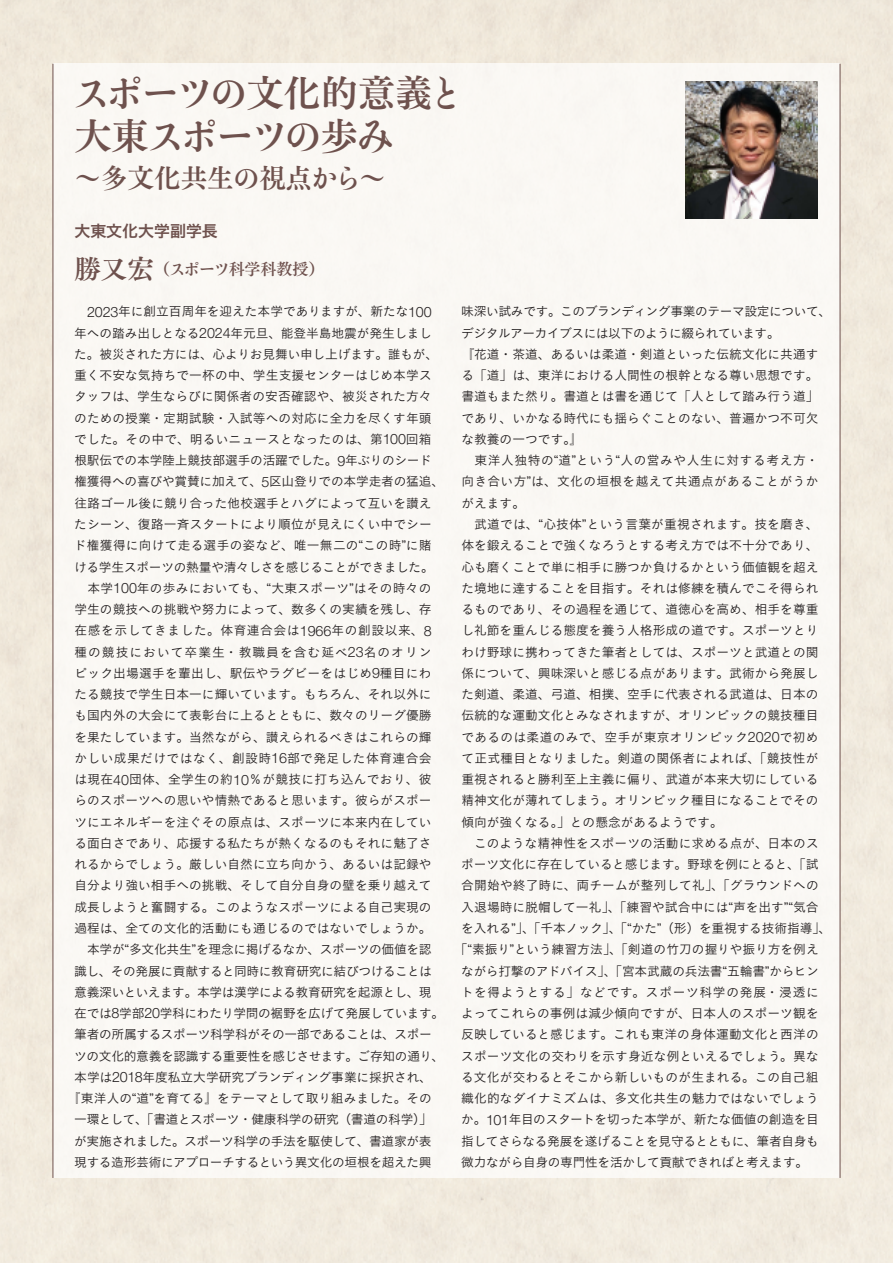
<style>
.page{position:relative;width:893px;height:1263px;background:#fff}
.page>*{position:absolute;margin:0;border:0;box-sizing:border-box;transform-origin:0 0}
.t1{font:37.2px/42.6px "Yutuki 36 PK Std W6";letter-spacing:-.085em;color:#6e514d}
.t2{font:26.55px "Tsuku Min Pro B";color:#6e514d}
.t3{font:15.9px "Tsuku Min Pro B";color:#6e514d}
.t4{font:15.9px "Hiragino Sans Pr 6 N W6";color:#6e514d}
.t5{font:12.75px "Koburina Go Std W3";color:#231f20}
.t6{font:12.75px "Koburina Go Std W3";letter-spacing:-.03em;color:#231f20}
.t7{font:12.75px "Koburina Go Std W3";letter-spacing:-.025em;color:#231f20}
.t8{font:12.75px "Koburina Go Std W3";letter-spacing:.02em;color:#231f20}
.t9{font:12.75px "Koburina Go Std W3";letter-spacing:.025em;color:#231f20}
.t10{font:12.75px "Koburina Go Std W3";letter-spacing:-.02em;color:#231f20}
.t11{font:12.75px "Koburina Go Std W3";letter-spacing:-.035em;color:#231f20}
.t12{font:12.75px "Koburina Go Std W3";letter-spacing:.045em;color:#231f20}
.t13{font:12.75px "Koburina Go Std W3";letter-spacing:.04em;color:#231f20}
.t14{font:12.75px "Koburina Go Std W3";letter-spacing:.035em;color:#231f20}
.t15{font:12.75px "Koburina Go Std W3";letter-spacing:.08em;color:#231f20}
.t16{font:12.75px "Koburina Go Std W3";letter-spacing:.05em;color:#231f20}
.t17{font:12.75px "Koburina Go Std W3";letter-spacing:-.045em;color:#231f20}
.s1{font-family:"Tsuku Min Pro B"}
.s2{font-family:"Yutuki 36 PK Std W6"}
.s3{font-size:26.55px}
.s4{font-family:"Helvetica Neue LT Pro";font-weight:300;font-size:14.25px}
.s5{font-family:"Ryumin Pro";font-weight:700}
</style>
<div class="page">
<div style="left:53px;top:64px;width:787px;height:1114px;background:#faf8f4"></div>
<hr style="left:53px;top:64px;width:1px;height:1114px;background:#6e514d">
<hr style="left:840px;top:64px;width:1px;height:1114px;background:#6e514d">
<img style="left:685px;top:81px;width:132px;height:137px">
<h1 class="t1" style="left:73px;top:71px;width:393px">スポーツの<span class="s1">文化的意義</span>と<span class="s1">大東</span>スポーツの<span class="s1">歩</span>み</h1>
<h2 class="t2" style="left:74px;top:157px;width:313px">～多文化共生<span class="s2">の</span>視点<span class="s2">から</span>～</h2>
<p class="t4" style="left:74px;top:217px;width:145px">大東文化大学副学長</p>
<p class="t3" style="left:74px;top:256px;width:251px"><span class="s3">勝又宏</span>（<span class="s2">スポーツ</span>科学科教授）</p>
<p class="t5" style="left:87px;top:302px;width:346px"><span class="s4">2023</span>年に創立百周年を迎えた本学でありますが、新たな<span class="s4">100</span></p>
<p class="t5" style="left:74px;top:323px;width:359px">年への踏み出しとなる<span class="s4">2024</span>年元旦、能登半島地震が発生しまし</p>
<p class="t5" style="left:74px;top:344px;width:365px">た。被災された方には、心よりお見舞い申し上げます。誰もが、</p>
<p class="t5" style="left:74px;top:366px;width:359px">重く不安な気持ちで一杯の中、学生支援センターはじめ本学ス</p>
<p class="t5" style="left:74px;top:387px;width:359px">タッフは、学生ならびに関係者の安否確認や、被災された方々</p>
<p class="t5" style="left:74px;top:408px;width:359px">のための授業・定期試験・入試等への対応に全力を尽くす年頭</p>
<p class="t5" style="left:74px;top:429px;width:359px">でした。その中で、明るいニュースとなったのは、第<span class="s4">100</span>回箱</p>
<p class="t5" style="left:74px;top:451px;width:359px">根駅伝での本学陸上競技部選手の活躍でした。<span class="s4">9</span>年ぶりのシード</p>
<p class="t10" style="left:74px;top:472px;width:371px">権獲得への喜びや賞賛に加えて、<span class="s4">5</span>区山登りでの本学走者の猛追、</p>
<p class="t5" style="left:74px;top:493px;width:359px">往路ゴール後に競り合った他校選手とハグによって互いを讃え</p>
<p class="t5" style="left:74px;top:515px;width:359px">たシーン、復路一斉スタートにより順位が見えにくい中でシー</p>
<p class="t8" style="left:74px;top:536px;width:359px">ド権獲得に向けて走る選手の姿など、唯一無二の“この時”に賭</p>
<p class="t7" style="left:74px;top:557px;width:374px">ける学生スポーツの熱量や清々しさを感じることができました。　</p>
<p class="t8" style="left:74px;top:578px;width:359px">　本学<span class="s4">100</span>年の歩みにおいても、“大東スポーツ”はその時々の</p>
<p class="t5" style="left:74px;top:600px;width:359px">学生の競技への挑戦や努力によって、数多くの実績を残し、存</p>
<p class="t12" style="left:74px;top:621px;width:359px">在感を示してきました。体育連合会は<span class="s4">1966</span>年の創設以来、<span class="s4">8</span></p>
<p class="t15" style="left:74px;top:642px;width:359px">種の競技において卒業生・教職員を含む延べ<span class="s4">23</span>名のオリン</p>
<p class="t5" style="left:74px;top:663px;width:359px">ピック出場選手を輩出し、駅伝やラグビーをはじめ<span class="s4">9</span>種目にわ</p>
<p class="t5" style="left:74px;top:685px;width:359px">たる競技で学生日本一に輝いています。もちろん、それ以外に</p>
<p class="t5" style="left:74px;top:706px;width:359px">も国内外の大会にて表彰台に上るとともに、数々のリーグ優勝</p>
<p class="t5" style="left:74px;top:727px;width:359px">を果たしています。当然ながら、讃えられるべきはこれらの輝</p>
<p class="t14" style="left:74px;top:748px;width:359px">かしい成果だけではなく、創設時<span class="s4">16</span>部で発足した体育連合会</p>
<p class="t9" style="left:74px;top:770px;width:359px">は現在<span class="s4">40</span>団体、全学生の約<span class="s4">10</span>％が競技に打ち込んでおり、彼</p>
<p class="t5" style="left:74px;top:791px;width:359px">らのスポーツへの思いや情熱であると思います。彼らがスポー</p>
<p class="t5" style="left:74px;top:812px;width:359px">ツにエネルギーを注ぐその原点は、スポーツに本来内在してい</p>
<p class="t5" style="left:74px;top:833px;width:359px">る面白さであり、応援する私たちが熱くなるのもそれに魅了さ</p>
<p class="t5" style="left:74px;top:855px;width:359px">れるからでしょう。厳しい自然に立ち向かう、あるいは記録や</p>
<p class="t5" style="left:74px;top:876px;width:359px">自分より強い相手への挑戦、そして自分自身の壁を乗り越えて</p>
<p class="t5" style="left:74px;top:897px;width:359px">成長しようと奮闘する。このようなスポーツによる自己実現の</p>
<p class="t5" style="left:74px;top:918px;width:371px">過程は、全ての文化的活動にも通じるのではないでしょうか。　</p>
<p class="t7" style="left:74px;top:940px;width:359px">　本学が“多文化共生”を理念に掲げるなか、スポーツの価値を認</p>
<p class="t6" style="left:74px;top:961px;width:359px">識し、その発展に貢献すると同時に教育研究に結びつけることは</p>
<p class="t11" style="left:74px;top:982px;width:359px">意義深いといえます。本学は漢学による教育研究を起源とし、現</p>
<p class="t6" style="left:74px;top:1003px;width:371px">在では<span class="s4">8</span>学部<span class="s4">20</span>学科にわたり学問の裾野を広げて発展しています。</p>
<p class="t6" style="left:74px;top:1025px;width:359px">筆者の所属するスポーツ科学科がその一部であることは、スポー</p>
<p class="t6" style="left:74px;top:1046px;width:372px">ツの文化的意義を認識する重要性を感じさせます。ご存知の通り、</p>
<p class="t5" style="left:74px;top:1067px;width:359px">本学は<span class="s4">2018</span>年度私立大学研究ブランディング事業に採択され、</p>
<p class="t5" style="left:68px;top:1089px;width:366px"><span class="s5">『</span>東洋人の“道”を育てる<span class="s5">』</span>をテーマとして取り組みました。その</p>
<p class="t6" style="left:74px;top:1110px;width:359px">一環として、<span class="s5">「</span>書道とスポーツ・健康科学の研究（書道の科学）<span class="s5">」</span></p>
<p class="t6" style="left:74px;top:1131px;width:359px">が実施されました。スポーツ科学の手法を駆使して、書道家が表</p>
<p class="t11" style="left:74px;top:1152px;width:359px">現する造形芸術にアプローチするという異文化の垣根を超えた興</p>
<p class="t6" style="left:461px;top:302px;width:371px">味深い試みです。このブランディング事業のテーマ設定について、</p>
<p class="t17" style="left:461px;top:323px;width:320px">デジタルアーカイブスには以下のように綴られています。</p>
<p class="t5" style="left:461px;top:344px;width:359px"><span class="s5">『</span>花道・茶道、あるいは柔道・剣道といった伝統文化に共通す</p>
<p class="t5" style="left:461px;top:366px;width:359px">る<span class="s5">「</span>道<span class="s5">」</span>は、東洋における人間性の根幹となる尊い思想です。</p>
<p class="t5" style="left:461px;top:387px;width:359px">書道もまた然り。書道とは書を通じて<span class="s5">「</span>人として踏み行う道<span class="s5">」</span></p>
<p class="t5" style="left:461px;top:408px;width:359px">であり、いかなる時代にも揺らぐことのない、普遍かつ不可欠</p>
<p class="t5" style="left:461px;top:429px;width:123px">な教養の一つです。<span class="s5">』</span></p>
<p class="t13" style="left:461px;top:451px;width:359px">　東洋人独特の“道”という“人の営みや人生に対する考え方・</p>
<p class="t9" style="left:461px;top:472px;width:359px">向き合い方”は、文化の垣根を越えて共通点があることがうか</p>
<p class="t5" style="left:461px;top:493px;width:65px">がえます。</p>
<p class="t5" style="left:461px;top:515px;width:359px">　武道では、“心技体”という言葉が重視されます。技を磨き、</p>
<p class="t5" style="left:461px;top:536px;width:359px">体を鍛えることで強くなろうとする考え方では不十分であり、</p>
<p class="t5" style="left:461px;top:557px;width:359px">心も磨くことで単に相手に勝つか負けるかという価値観を超え</p>
<p class="t5" style="left:461px;top:578px;width:359px">た境地に達することを目指す。それは修練を積んでこそ得られ</p>
<p class="t5" style="left:461px;top:600px;width:359px">るものであり、その過程を通じて、道徳心を高め、相手を尊重</p>
<p class="t5" style="left:461px;top:621px;width:359px">し礼節を重んじる態度を養う人格形成の道です。スポーツとり</p>
<p class="t5" style="left:461px;top:642px;width:359px">わけ野球に携わってきた筆者としては、スポーツと武道との関</p>
<p class="t5" style="left:461px;top:663px;width:359px">係について、興味深いと感じる点があります。武術から発展し</p>
<p class="t5" style="left:461px;top:685px;width:359px">た剣道、柔道、弓道、相撲、空手に代表される武道は、日本の</p>
<p class="t5" style="left:461px;top:706px;width:359px">伝統的な運動文化とみなされますが、オリンピックの競技種目</p>
<p class="t9" style="left:461px;top:727px;width:359px">であるのは柔道のみで、空手が東京オリンピック<span class="s4">2020</span>で初め</p>
<p class="t8" style="left:461px;top:748px;width:359px">て正式種目となりました。剣道の関係者によれば、<span class="s5">「</span>競技性が</p>
<p class="t5" style="left:461px;top:770px;width:359px">重視されると勝利至上主義に偏り、武道が本来大切にしている</p>
<p class="t5" style="left:461px;top:791px;width:359px">精神文化が薄れてしまう。オリンピック種目になることでその</p>
<p class="t5" style="left:461px;top:812px;width:263px">傾向が強くなる。<span class="s5">」</span>との懸念があるようです。</p>
<p class="t5" style="left:461px;top:833px;width:359px">　このような精神性をスポーツの活動に求める点が、日本のス</p>
<p class="t5" style="left:461px;top:855px;width:359px">ポーツ文化に存在していると感じます。野球を例にとると、<span class="s5">「</span>試</p>
<p class="t5" style="left:461px;top:876px;width:359px">合開始や終了時に、両チームが整列して礼<span class="s5">」</span>、<span class="s5">「</span>グラウンドへの</p>
<p class="t5" style="left:461px;top:897px;width:359px">入退場時に脱帽して一礼<span class="s5">」</span>、<span class="s5">「</span>練習や試合中には“声を出す”“気合</p>
<p class="t5" style="left:461px;top:918px;width:372px">を入れる”<span class="s5">」</span>、<span class="s5">「</span>千本ノック<span class="s5">」</span>、<span class="s5">「</span>“かた”（形）を重視する技術指導<span class="s5">」</span>、</p>
<p class="t5" style="left:455px;top:940px;width:365px"><span class="s5">「</span>“素振り”という練習方法<span class="s5">」</span>、<span class="s5">「</span>剣道の竹刀の握りや振り方を例え</p>
<p class="t10" style="left:461px;top:961px;width:359px">ながら打撃のアドバイス<span class="s5">」</span>、<span class="s5">「</span>宮本武蔵の兵法書“五輪書”からヒン</p>
<p class="t16" style="left:461px;top:982px;width:360px">トを得ようとする<span class="s5">」</span>などです。スポーツ科学の発展・浸透に</p>
<p class="t5" style="left:461px;top:1004px;width:359px">よってこれらの事例は減少傾向ですが、日本人のスポーツ観を</p>
<p class="t5" style="left:461px;top:1025px;width:359px">反映していると感じます。これも東洋の身体運動文化と西洋の</p>
<p class="t5" style="left:461px;top:1046px;width:359px">スポーツ文化の交わりを示す身近な例といえるでしょう。異な</p>
<p class="t5" style="left:461px;top:1067px;width:359px">る文化が交わるとそこから新しいものが生まれる。この自己組</p>
<p class="t5" style="left:461px;top:1089px;width:359px">織化的なダイナミズムは、多文化共生の魅力ではないでしょう</p>
<p class="t7" style="left:461px;top:1110px;width:359px">か。<span class="s4">101</span>年目のスタートを切った本学が、新たな価値の創造を目</p>
<p class="t6" style="left:461px;top:1131px;width:359px">指してさらなる発展を遂げることを見守るとともに、筆者自身も</p>
<p class="t7" style="left:461px;top:1152px;width:348px">微力ながら自身の専門性を活かして貢献できればと考えます。</p>
</div>
